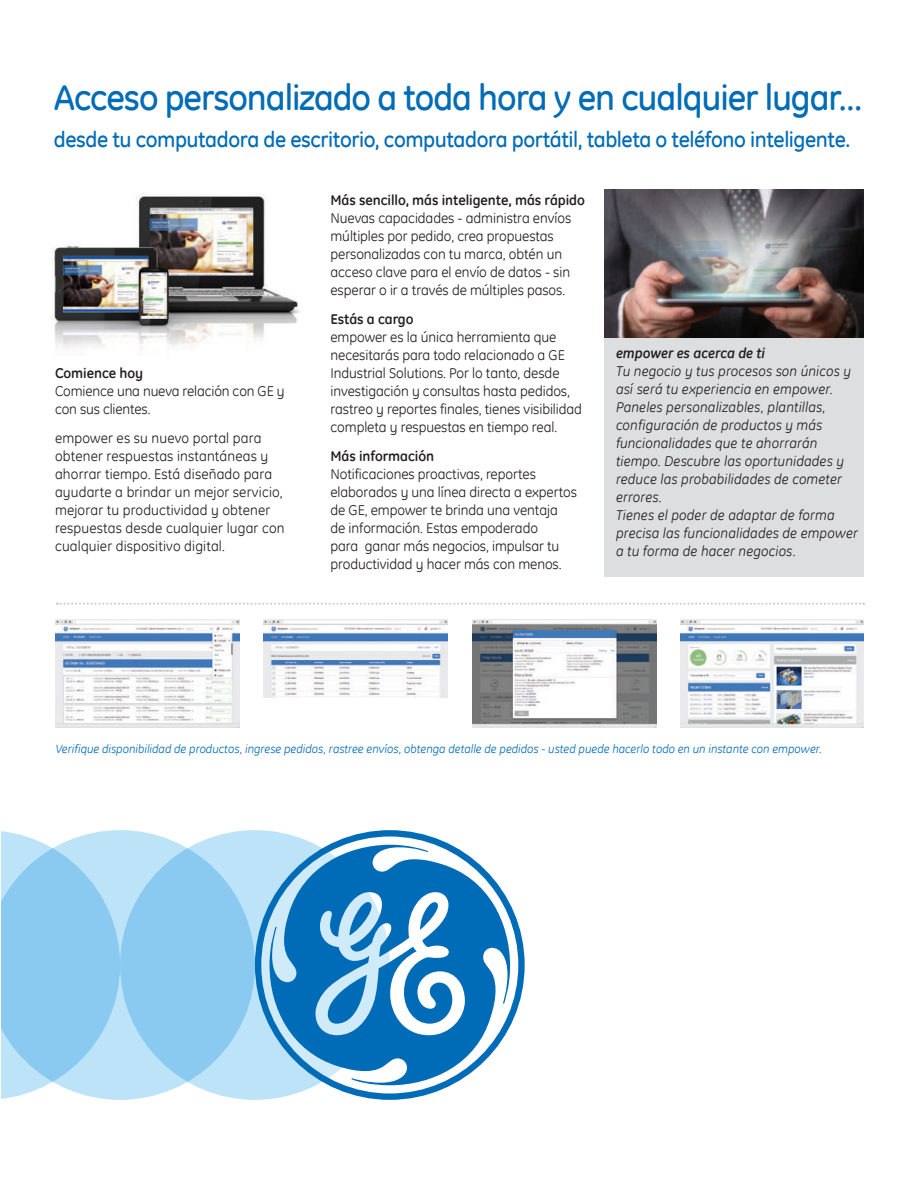
<style>
.page{position:relative;width:918px;height:1188px;background:#fff}
.page>*{position:absolute;margin:0;border:0;box-sizing:border-box;transform-origin:0 0}
.t1{font:500 36px "GE Inspira";letter-spacing:-.03em;color:#006cb7}
.t2{font:500 21.75px "GE Inspira";letter-spacing:-.02em;color:#006cb7}
.t3{font:14.25px/18px "GE Inspira";letter-spacing:-.005em;color:#231f20}
.t4{font:italic 14.25px/18px "GE Inspira";letter-spacing:.01em;color:#231f20}
.t5{font:700 14.25px "GE Inspira";letter-spacing:-.005em;color:#231f20}
.t6{font:italic 700 14.25px "GE Inspira";letter-spacing:-.005em;color:#231f20}
.t7{font:italic 12px "GE Inspira";color:#006cb7}
</style>
<div class="page">
<svg style="left:2px;top:830px;width:241px;height:270px;background:#a7d8f4"></svg>
<svg style="left:120px;top:830px;width:270px;height:270px;background:#95cff2"></svg>
<svg style="left:255px;top:830px;width:270px;height:270px"></svg>
<img style="left:51px;top:194px;width:249px;height:154px">
<div style="left:605px;top:189px;width:259px;height:388px;background:#dddee0"></div>
<img style="left:680px;top:619px;width:184px;height:108px">
<img style="left:472px;top:619px;width:184px;height:108px">
<img style="left:263px;top:619px;width:184px;height:78px">
<img style="left:55px;top:619px;width:184px;height:108px">
<img style="left:605px;top:189px;width:259px;height:148px">
<svg style="left:57px;top:603px;width:807px;height:2px"></svg>
<h1 class="t1" style="left:54px;top:75px;width:810px">Acceso personalizado a toda hora y en cualquier lugar…</h1>
<h2 class="t2" style="left:54px;top:127px;width:798px">desde tu computadora de escritorio, computadora portátil, tableta o teléfono inteligente.</h2>
<p class="t5" style="left:55px;top:364px;width:90px">Comience hoy</p>
<p class="t3" style="left:55px;top:382px;width:231px">Comience una nueva relación con GE y con sus clientes.</p>
<p class="t3" style="left:55px;top:428px;width:231px">empower es su nuevo portal para obtener respuestas instantáneas y ahorrar tiempo. Está diseñado para ayudarte a brindar un mejor servicio, mejorar tu productividad y obtener respuestas desde cualquier lugar con cualquier dispositivo digital.</p>
<p class="t5" style="left:330px;top:191px;width:256px">Más sencillo, más inteligente, más rápido</p>
<p class="t3" style="left:330px;top:209px;width:242px">Nuevas capacidades - administra envíos múltiples por pedido, crea propuestas personalizadas con tu marca, obtén un acceso clave para el envío de datos - sin esperar o ir a través de múltiples pasos.</p>
<p class="t5" style="left:330px;top:310px;width:85px">Estás a cargo</p>
<p class="t3" style="left:330px;top:328px;width:253px">empower es la única herramienta que necesitarás para todo relacionado a GE Industrial Solutions. Por lo tanto, desde investigación y consultas hasta pedidos, rastreo y reportes finales, tienes visibilidad completa y respuestas en tiempo real.</p>
<p class="t5" style="left:330px;top:447px;width:105px">Más información</p>
<p class="t3" style="left:330px;top:465px;width:248px">Notificaciones proactivas, reportes elaborados y una línea directa a expertos de GE, empower te brinda una ventaja<br>de información. Estas empoderado<br>para ganar más negocios, impulsar tu productividad y hacer más con menos.</p>
<p class="t6" style="left:616px;top:344px;width:151px">empower es acerca de ti</p>
<p class="t4" style="left:616px;top:362px;width:243px">Tu negocio y tus procesos son únicos y así será tu experiencia en empower.<br>Paneles personalizables, plantillas, configuración de productos y más funcionalidades que te ahorrarán tiempo. Descubre las oportunidades y reduce las probabilidades de cometer errores.<br>Tienes el poder de adaptar de forma precisa las funcionalidades de empower a tu forma de hacer negocios.</p>
<p class="t7" style="left:56px;top:742px;width:768px">Verifique disponibilidad de productos, ingrese pedidos, rastree envíos, obtenga detalle de pedidos - usted puede hacerlo todo en un instante con empower.</p>
</div>
